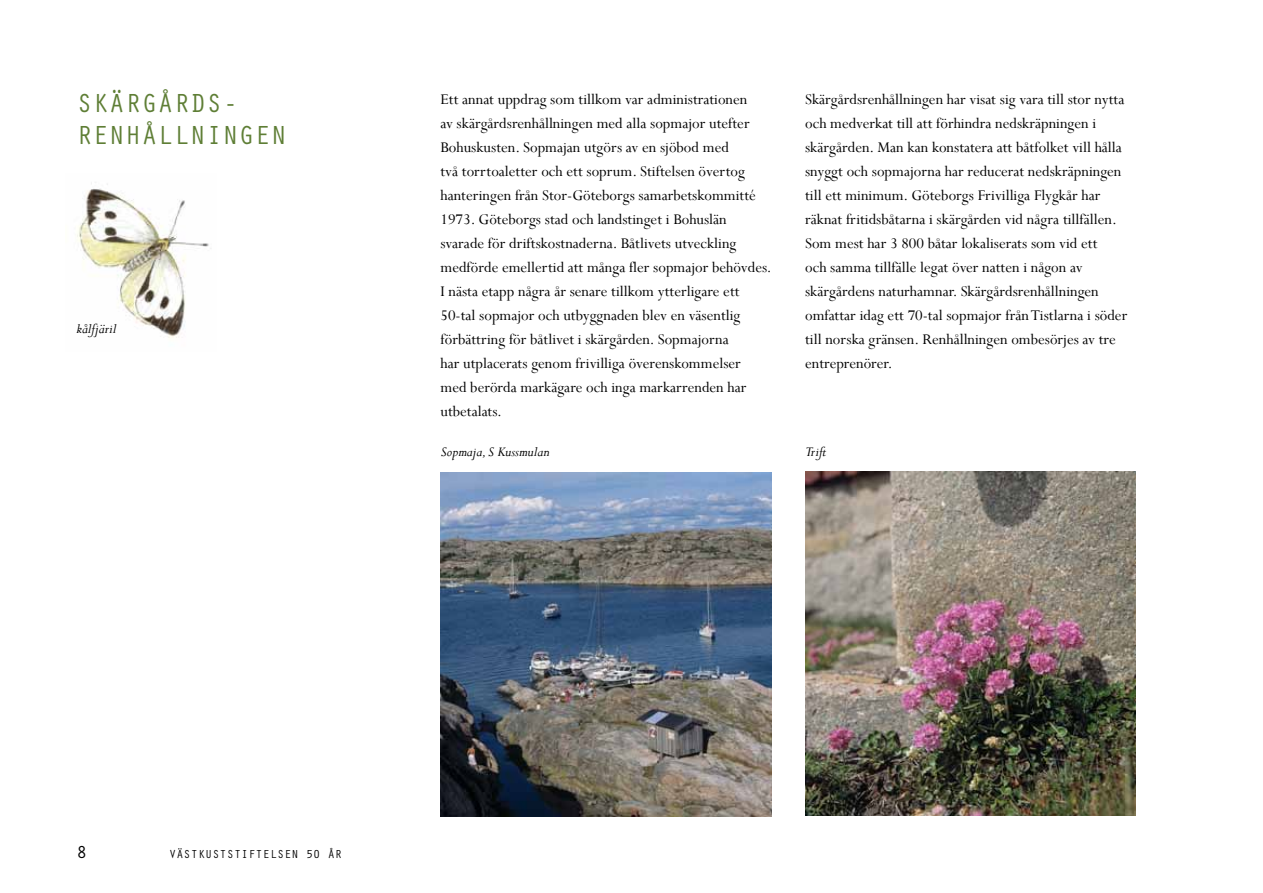
<style>
.page{position:relative;width:1263px;height:893px;background:#fff}
.page>*{position:absolute;margin:0;border:0;box-sizing:border-box;transform-origin:0 0}
.t1{font:27px/32.4px "Orator Std";color:#5e7e35}
.t2{font:18px "Orator Std";color:#000}
.t3{font:16.5px/24px "Perpetua";color:#000}
.t4{font:italic 15px "Perpetua";color:#000}
.t5{font:12px "Orator Std";color:#000}
</style>
<div class="page">
<img style="left:441px;top:472px;width:330px;height:344px">
<img style="left:805px;top:471px;width:330px;height:344px">
<img style="left:77px;top:183px;width:134px;height:155px">
<h1 class="t1" style="left:77px;top:85px;width:212px">SKÄRGÅRDS-<br>RENHÅLLNINGEN</h1>
<p class="t3" style="left:805px;top:87px;width:324px">Skärgårdsrenhållningen har visat sig vara till stor nytta och medverkat till att förhindra nedskräpningen i skärgården. Man kan konstatera att båtfolket vill hålla snyggt och sopmajorna har reducerat nedskräpningen till ett minimum. Göteborgs Frivilliga Flygkår har räknat fritidsbåtarna i skärgården vid några tillfällen.<br>Som mest har 3 800 båtar lokaliserats som vid ett<br>och samma tillfälle legat över natten i någon av skärgårdens naturhamnar. Skärgårdsrenhållningen omfattar idag ett 70-tal sopmajor från Tistlarna i söder till norska gränsen. Renhållningen ombesörjes av tre entreprenörer.</p>
<p class="t3" style="left:440px;top:87px;width:333px">Ett annat uppdrag som tillkom var administrationen<br>av skärgårdsrenhållningen med alla sopmajor utefter Bohuskusten. Sopmajan utgörs av en sjöbod med<br>två torrtoaletter och ett soprum. Stiftelsen övertog hanteringen från Stor-Göteborgs samarbetskommitté 1973. Göteborgs stad och landstinget i Bohuslän svarade för driftskostnaderna. Båtlivets utveckling medförde emellertid att många fler sopmajor behövdes.<br>I nästa etapp några år senare tillkom ytterligare ett 50-tal sopmajor och utbyggnaden blev en väsentlig förbättring för båtlivet i skärgården. Sopmajorna<br>har utplacerats genom frivilliga överenskommelser<br>med berörda markägare och inga markarrenden har utbetalats.</p>
<p class="t4" style="left:77px;top:319px;width:41px">kålfjäril</p>
<p class="t4" style="left:441px;top:442px;width:110px">Sopmaja, S Kussmulan</p>
<p class="t4" style="left:805px;top:442px;width:23px">Trift</p>
<p class="t2" style="left:77px;top:839px;width:12px">8</p>
<p class="t5" style="left:169px;top:846px;width:174px">VÄSTKUSTSTIFTELSEN 50 ÅR</p>
</div>
